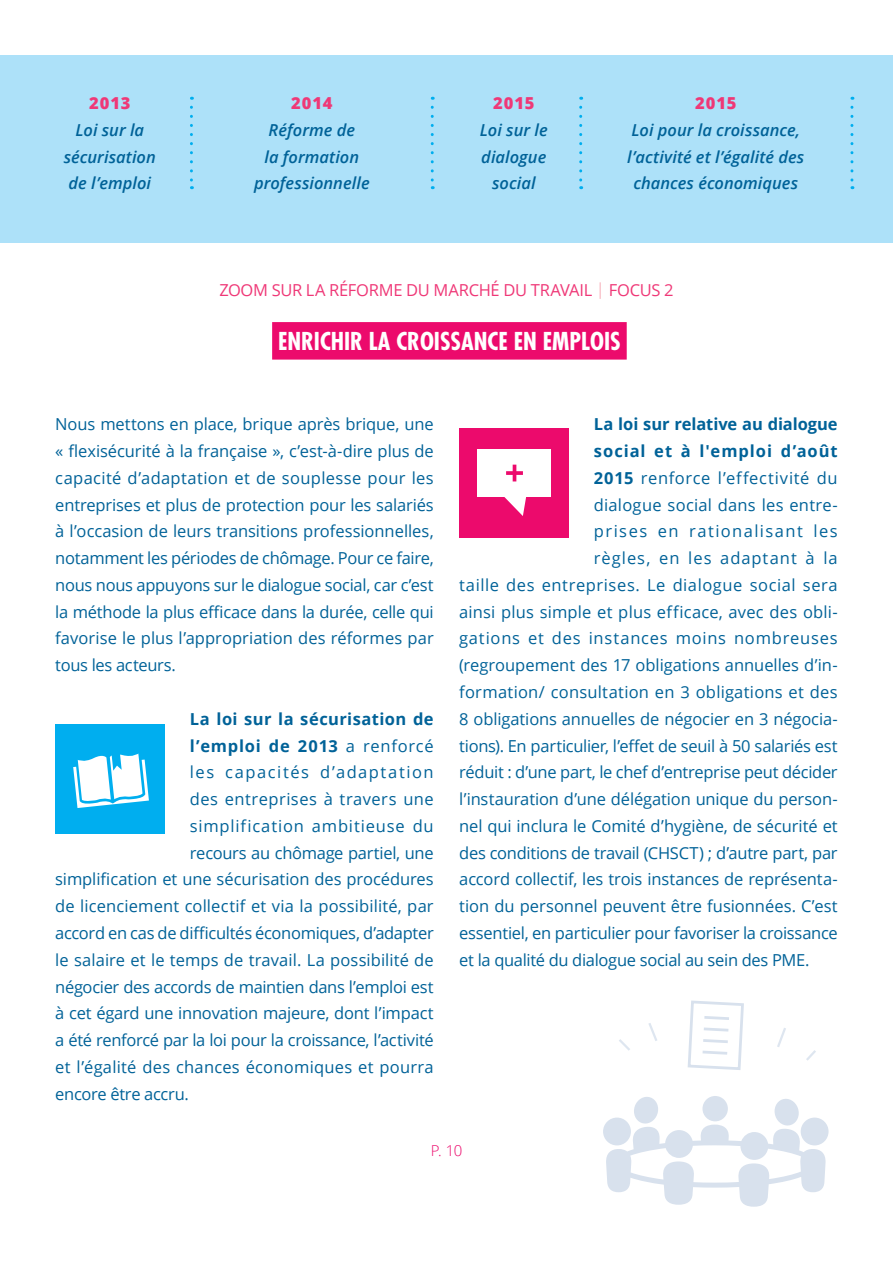
<style>
.page{position:relative;width:893px;height:1263px;background:#fff}
.page>*{position:absolute;margin:0;border:0;box-sizing:border-box;transform-origin:0 0}
.t1{font:700 condensed 24px "Futura";color:#fff}
.t2{font:16.5px/26.8px "Open Sans";color:#006298;text-align:justify}
.t3{font:16.5px "Open Sans";letter-spacing:-.02em;color:#006298}
.t4{font:italic 600 16.5px/26.8px "Open Sans";color:#006298;text-align:center}
.t5{font:16.5px "Open Sans";letter-spacing:.035em;color:#006298}
.t6{font:16.5px "Open Sans";letter-spacing:-.015em;color:#ef3877}
.t7{font:16.5px "Open Sans";letter-spacing:.045em;color:#006298}
.t8{font:16.5px "Open Sans";letter-spacing:.04em;color:#006298}
.t9{font:16.5px "Open Sans";letter-spacing:.05em;color:#006298}
.t10{font:700 16.5px "Open Sans";letter-spacing:-.005em;color:#006298}
.t11{font:16.5px "Open Sans";letter-spacing:.03em;color:#006298}
.t12{font:700 16.5px "Open Sans";letter-spacing:.025em;color:#006298}
.t13{font:16.5px "Open Sans";letter-spacing:.095em;color:#006298}
.t14{font:16.5px "Open Sans";letter-spacing:.085em;color:#006298}
.t15{font:700 16.5px "Open Sans";letter-spacing:.05em;color:#006298}
.t16{font:700 16.5px "Open Sans";letter-spacing:.055em;color:#006298}
.t17{font:16.5px "Open Sans";letter-spacing:.06em;color:#006298}
.t18{font:800 16.5px "Open Sans";letter-spacing:.06em;color:#ef3877}
.t19{font:300 15px "Open Sans";color:#ec0a6c}
.s1{color:#f8b5bf}
.s2{font-weight:400}
.s3{font-weight:700}
</style>
<div class="page">
<div style="left:0;top:55px;width:893px;height:188px;background:#ade1f9"></div>
<svg style="left:431px;top:107px;width:3px;height:82px"></svg>
<svg style="left:190px;top:107px;width:3px;height:82px"></svg>
<svg style="left:579px;top:107px;width:3px;height:82px"></svg>
<svg style="left:850px;top:107px;width:3px;height:82px"></svg>
<div style="left:272px;top:322px;width:355px;height:38px;background:#ec0a6c"></div>
<div style="left:55px;top:725px;width:109px;height:109px;background:#00aeef"></div>
<svg style="left:73px;top:753px;width:76px;height:55px"></svg>
<div style="left:459px;top:428px;width:109px;height:109px;background:#ec0a6c"></div>
<div style="left:477px;top:449px;width:74px;height:48px;background:#fff"></div>
<svg style="left:504px;top:497px;width:22px;height:19px"></svg>
<svg style="left:506px;top:471px;width:17px;height:4px"></svg>
<hr style="left:513px;top:465px;width:3px;height:16px;background:#ec0a6c">
<div style="left:603px;top:1117px;width:28px;height:28px;background:#d8e1ed;border-radius:50%"></div>
<div style="left:801px;top:1117px;width:27px;height:28px;background:#d8e1ed;border-radius:50%"></div>
<svg style="left:606px;top:1096px;width:220px;height:111px"></svg>
<svg style="left:687px;top:1000px;width:57px;height:70px"></svg>
<svg style="left:649px;top:1023px;width:8px;height:18px"></svg>
<svg style="left:619px;top:1039px;width:11px;height:12px"></svg>
<svg style="left:777px;top:1028px;width:9px;height:19px"></svg>
<svg style="left:806px;top:1050px;width:10px;height:11px"></svg>
<p class="t18" style="left:89px;top:90px;width:43px">2013</p>
<p class="t18" style="left:291px;top:90px;width:43px">2014</p>
<p class="t4" style="left:64px;top:116px;width:93px">Loi sur la sécurisation de l’emploi</p>
<p class="t4" style="left:254px;top:116px;width:117px">Réforme de<br>la formation professionnelle</p>
<p class="t18" style="left:493px;top:90px;width:43px">2015</p>
<p class="t4" style="left:480px;top:116px;width:69px">Loi sur le dialogue social</p>
<p class="t18" style="left:695px;top:90px;width:43px">2015</p>
<p class="t4" style="left:627px;top:116px;width:179px">Loi pour la croissance, l’activité et l’égalité des chances économiques</p>
<p class="t6" style="left:219px;top:279px;width:456px">ZOOM SUR LA RÉFORME DU MARCHÉ DU TRAVAIL <span class="s1">|</span> FOCUS 2</p>
<h1 class="t1" style="left:278px;top:325px;width:344px">ENRICHIR LA CROISSANCE EN EMPLOIS</h1>
<p class="t2" style="left:55px;top:410px;width:380px">Nous mettons en place, brique après brique, une « flexisécurité à la française », c’est-à-dire plus de capacité d’adaptation et de souplesse pour les entreprises et plus de protection pour les salariés à l’occasion de leurs transitions professionnelles, notamment les périodes de chômage. Pour ce faire, nous nous appuyons sur le dialogue social, car c’est la méthode la plus efficace dans la durée, celle qui favorise le plus l’appropriation des réformes par tous les acteurs.</p>
<p class="t12" style="left:190px;top:707px;width:245px">La loi sur la sécurisation de</p>
<p class="t15" style="left:190px;top:734px;width:245px">l’emploi de 2013 <span class="s2">a renforcé</span></p>
<p class="t13" style="left:190px;top:761px;width:245px">les capacités d’adaptation</p>
<p class="t11" style="left:190px;top:788px;width:245px">des entreprises à travers une</p>
<p class="t9" style="left:190px;top:815px;width:245px">simplification ambitieuse du</p>
<p class="t3" style="left:190px;top:841px;width:245px">recours au chômage partiel, une</p>
<p class="t2" style="left:55px;top:866px;width:380px">simplification et une sécurisation des procédures</p>
<p class="t2" style="left:55px;top:892px;width:380px">de licenciement collectif et via la possibilité, par</p>
<p class="t3" style="left:55px;top:922px;width:380px">accord en cas de difficultés économiques, d’adapter</p>
<p class="t2" style="left:55px;top:946px;width:380px">le salaire et le temps de travail. La possibilité de</p>
<p class="t3" style="left:55px;top:975px;width:380px">négocier des accords de maintien dans l’emploi est</p>
<p class="t2" style="left:55px;top:999px;width:380px">à cet égard une innovation majeure, dont l’impact</p>
<p class="t3" style="left:55px;top:1029px;width:380px">a été renforcé par la loi pour la croissance, l’activité</p>
<p class="t2" style="left:55px;top:1053px;width:380px">et l’égalité des chances économiques et pourra</p>
<p class="t3" style="left:55px;top:1082px;width:135px">encore être accru.</p>
<p class="t10" style="left:594px;top:412px;width:245px">La loi sur relative au dialogue</p>
<p class="t16" style="left:594px;top:439px;width:245px">social et à l'emploi d’août</p>
<p class="t8" style="left:594px;top:466px;width:245px"><span class="s3">2015</span> renforce l’effectivité du</p>
<p class="t2" style="left:594px;top:491px;width:245px">dialogue social dans les entre-</p>
<p class="t14" style="left:594px;top:520px;width:245px">prises en rationalisant les</p>
<p class="t17" style="left:594px;top:547px;width:245px">règles, en les adaptant à la</p>
<p class="t5" style="left:459px;top:574px;width:380px">taille des entreprises. Le dialogue social sera</p>
<p class="t2" style="left:459px;top:598px;width:380px">ainsi plus simple et plus efficace, avec des obli-</p>
<p class="t7" style="left:459px;top:627px;width:380px">gations et des instances moins nombreuses</p>
<p class="t2" style="left:459px;top:651px;width:380px">(regroupement des 17 obligations annuelles d’in-</p>
<p class="t2" style="left:459px;top:678px;width:380px">formation/ consultation en 3 obligations et des</p>
<p class="t2" style="left:459px;top:705px;width:380px">8 obligations annuelles de négocier en 3 négocia-</p>
<p class="t3" style="left:459px;top:734px;width:380px">tions). En particulier, l’effet de seuil à 50 salariés est</p>
<p class="t3" style="left:459px;top:761px;width:380px">réduit : d’une part, le chef d’entreprise peut décider</p>
<p class="t2" style="left:459px;top:785px;width:380px">l’instauration d’une délégation unique du person-</p>
<p class="t2" style="left:459px;top:812px;width:380px">nel qui inclura le Comité d’hygiène, de sécurité et</p>
<p class="t3" style="left:459px;top:841px;width:380px">des conditions de travail (CHSCT) ; d’autre part, par</p>
<p class="t2" style="left:459px;top:866px;width:380px">accord collectif, les trois instances de représenta-</p>
<p class="t2" style="left:459px;top:892px;width:380px">tion du personnel peuvent être fusionnées. C’est</p>
<p class="t3" style="left:459px;top:922px;width:380px">essentiel, en particulier pour favoriser la croissance</p>
<p class="t3" style="left:459px;top:948px;width:352px">et la qualité du dialogue social au sein des PME.</p>
<p class="t19" style="left:431px;top:1140px;width:33px">P. 10</p>
</div>
